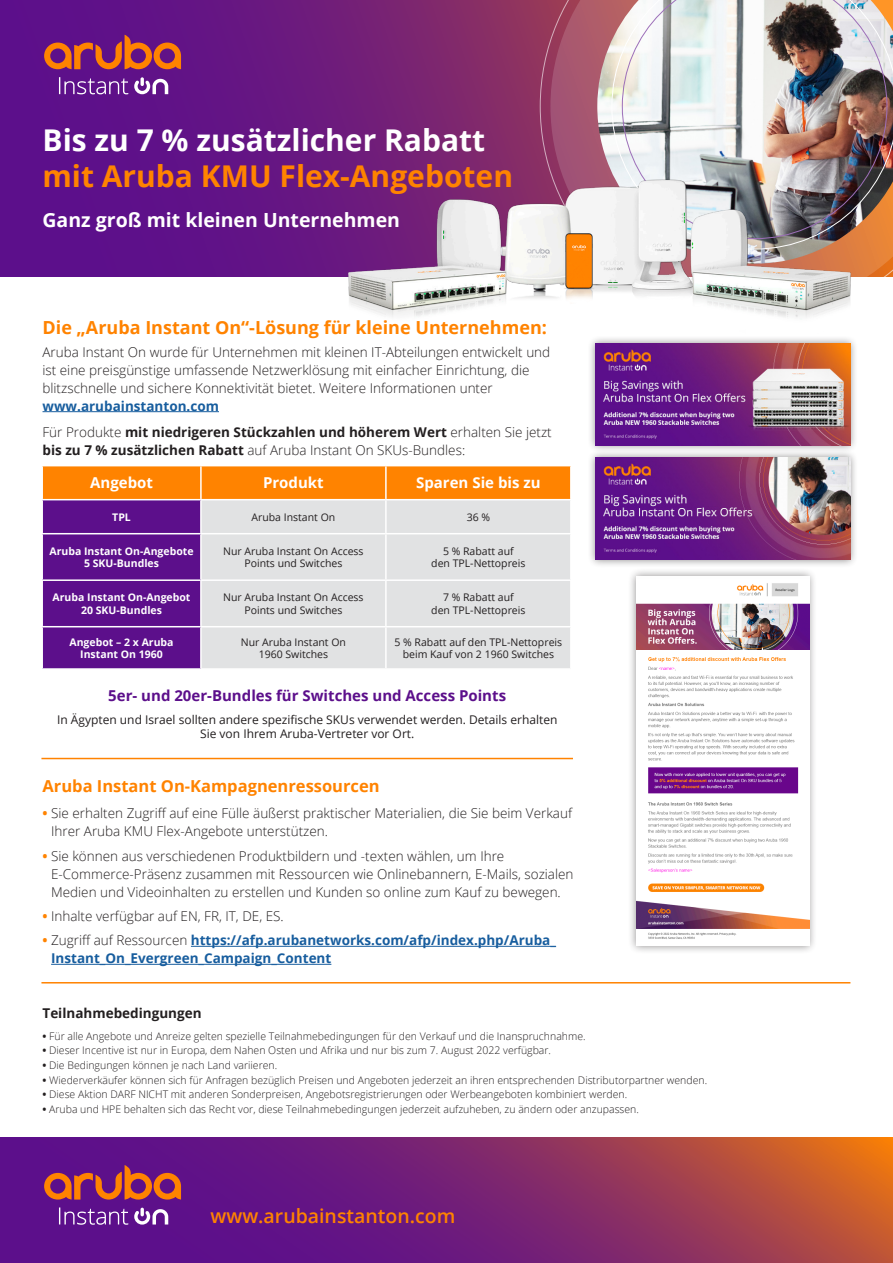
<style>
.page{position:relative;width:893px;height:1263px;background:#fff}
.page>*{position:absolute;margin:0;border:0;box-sizing:border-box;transform-origin:0 0}
.t1{font:700 30px/36px "Open Sans";color:#fff}
.t2{font:700 19.5px "Open Sans";color:#fff}
.t3{font:600 19.5px "Open Sans";color:#ff8300}
.t4{font:700 18px "Open Sans";color:#ff8300}
.t5{font:700 16.5px "Open Sans";color:#ff8300}
.t6{font:700 15px "Open Sans";color:#5c0f8b}
.t7{font:700 15px "Open Sans";color:#fff}
.t8{font:300 13.5px/18px "Open Sans";color:#231f20}
.t9{font:700 13.5px/18px "Open Sans";color:#231f20}
.t10{font:700 13.5px/18px "Open Sans";color:#175d9e}
.t11{font:12px/14.4px "Open Sans";color:#231f20;text-align:center}
.t12{font:300 10.5px "Open Sans";color:#231f20}
.t13{font:10.5px/12.6px "Open Sans";color:#231f20;text-align:center}
.t14{font:700 10.5px/12.6px "Open Sans";color:#fff;text-align:center}
.s1{color:#ff8300}
.s2{font-weight:700;color:#175d9e}
.s3{font-weight:300}
.s4{font-weight:700;color:#ff8300}
.s5{font-weight:300;color:#231f20}
.s6{font-weight:700}
</style>
<div class="page">
<svg style="left:0;top:0;width:539px;height:276px;background:#681880"></svg>
<svg style="left:550px;top:0;width:343px;height:277px;background:#a85469"></svg>
<img style="left:597px;top:0;width:296px;height:264px">
<svg style="left:611px;top:0;width:282px;height:249px"></svg>
<img style="left:622px;top:0;width:265px;height:239px">
<svg style="left:134px;top:77px;width:34px;height:17px"></svg>
<svg style="left:59px;top:77px;width:69px;height:17px"></svg>
<svg style="left:44px;top:35px;width:137px;height:34px;background:#a03f50"></svg>
<hr style="left:43px;top:411px;width:176px;height:1px;background:#175d9e">
<img style="left:335px;top:155px;width:525px;height:163px">
<svg style="left:43px;top:466px;width:527px;height:202px;background:#9e3f55"></svg>
<div style="left:202px;top:500px;width:368px;height:168px;background:#e1e2e3"></div>
<hr style="left:200px;top:466px;width:2px;height:33px;background:#fff">
<hr style="left:385px;top:466px;width:2px;height:33px;background:#fff">
<hr style="left:41px;top:499px;width:160px;height:1px;background:#fff">
<hr style="left:201px;top:499px;width:185px;height:1px;background:#fff">
<hr style="left:200px;top:500px;width:2px;height:33px;background:#fff">
<hr style="left:386px;top:499px;width:186px;height:1px;background:#fff">
<hr style="left:385px;top:500px;width:2px;height:33px;background:#fff">
<hr style="left:41px;top:533px;width:160px;height:1px;background:#fff">
<hr style="left:201px;top:533px;width:185px;height:1px;background:#fff">
<hr style="left:200px;top:534px;width:2px;height:45px;background:#fff">
<hr style="left:386px;top:533px;width:186px;height:1px;background:#fff">
<hr style="left:385px;top:534px;width:2px;height:45px;background:#fff">
<hr style="left:41px;top:579px;width:160px;height:2px;background:#fff">
<hr style="left:201px;top:579px;width:185px;height:2px;background:#fff">
<hr style="left:200px;top:581px;width:2px;height:45px;background:#fff">
<hr style="left:386px;top:579px;width:186px;height:2px;background:#fff">
<hr style="left:385px;top:581px;width:2px;height:45px;background:#fff">
<hr style="left:41px;top:626px;width:160px;height:1px;background:#fff">
<hr style="left:201px;top:626px;width:185px;height:1px;background:#fff">
<hr style="left:200px;top:627px;width:2px;height:41px;background:#fff">
<hr style="left:386px;top:626px;width:186px;height:1px;background:#fff">
<hr style="left:385px;top:627px;width:2px;height:41px;background:#fff">
<hr style="left:191px;top:946px;width:365px;height:1px;background:#175d9e">
<hr style="left:51px;top:964px;width:280px;height:1px;background:#175d9e">
<div style="left:628px;top:568px;width:190px;height:386px;background:#231f20;opacity:.5"></div>
<img style="left:637px;top:576px;width:172px;height:369px">
<hr style="left:41px;top:758px;width:532px;height:1px;background:#ff8300">
<hr style="left:41px;top:982px;width:809px;height:1px;background:#ff8300">
<div style="left:587px;top:335px;width:272px;height:119px;background:#231f20;opacity:.5"></div>
<img style="left:595px;top:344px;width:255px;height:101px">
<div style="left:587px;top:450px;width:272px;height:118px;background:#231f20;opacity:.5"></div>
<img style="left:595px;top:458px;width:255px;height:102px">
<svg style="left:0;top:1137px;width:893px;height:126px;background:#822a6a"></svg>
<svg style="left:134px;top:1208px;width:34px;height:16px"></svg>
<svg style="left:59px;top:1207px;width:69px;height:18px"></svg>
<svg style="left:44px;top:1165px;width:137px;height:35px;background:#9d3d52"></svg>
<p class="t1" style="left:43px;top:121px;width:472px">Bis zu 7 % zusätzlicher Rabatt <span class="s1">mit Aruba KMU Flex-Angeboten</span></p>
<p class="t2" style="left:43px;top:207px;width:359px">Ganz groß mit kleinen Unternehmen</p>
<p class="t4" style="left:43px;top:315px;width:506px">Die „Aruba Instant On“-Lösung für kleine Unternehmen:</p>
<p class="t8" style="left:43px;top:342px;width:509px">Aruba Instant On wurde für Unternehmen mit kleinen IT-Abteilungen entwickelt und ist eine preisgünstige umfassende Netzwerklösung mit einfacher Einrichtung, die blitzschnelle und sichere Konnektivität bietet. Weitere Informationen unter <span class="s2">www.arubainstanton.com</span></p>
<p class="t9" style="left:43px;top:423px;width:511px"><span class="s3">Für Produkte</span> mit niedrigeren Stückzahlen und höherem Wert <span class="s3">erhalten Sie jetzt </span>bis zu 7 % zusätzlichen Rabatt <span class="s3">auf Aruba Instant On SKUs-Bundles:</span></p>
<p class="t7" style="left:90px;top:472px;width:64px">Angebot</p>
<p class="t7" style="left:263px;top:472px;width:62px">Produkt</p>
<p class="t7" style="left:416px;top:472px;width:126px">Sparen Sie bis zu</p>
<p class="t14" style="left:112px;top:510px;width:20px">TPL</p>
<p class="t13" style="left:251px;top:510px;width:85px">Aruba Instant On</p>
<p class="t13" style="left:467px;top:510px;width:25px">36 %</p>
<p class="t14" style="left:49px;top:544px;width:146px">Aruba Instant On-Angebote<br>5 SKU-Bundles</p>
<p class="t13" style="left:223px;top:544px;width:142px">Nur Aruba Instant On Access<br>Points und Switches</p>
<p class="t13" style="left:431px;top:544px;width:96px">5 % Rabatt auf<br>den TPL-Nettopreis</p>
<p class="t14" style="left:53px;top:591px;width:139px">Aruba Instant On-Angebot<br>20 SKU-Bundles</p>
<p class="t13" style="left:223px;top:591px;width:142px">Nur Aruba Instant On Access<br>Points und Switches</p>
<p class="t13" style="left:431px;top:591px;width:96px">7 % Rabatt auf<br>den TPL-Nettopreis</p>
<p class="t14" style="left:70px;top:635px;width:106px">Angebot – 2 x Aruba<br>Instant On 1960</p>
<p class="t13" style="left:241px;top:635px;width:107px">Nur Aruba Instant On<br>1960 Switches</p>
<p class="t13" style="left:394px;top:635px;width:169px">5 % Rabatt auf den TPL-Nettopreis beim Kauf von 2 1960 Switches</p>
<p class="t6" style="left:108px;top:685px;width:399px">5er- und 20er-Bundles für Switches und Access Points</p>
<p class="t11" style="left:57px;top:712px;width:502px">In Ägypten und Israel sollten andere spezifische SKUs verwendet werden. Details erhalten<br>Sie von Ihrem Aruba-Vertreter vor Ort.</p>
<p class="t5" style="left:43px;top:774px;width:339px">Aruba Instant On-Kampagnenressourcen</p>
<p class="t8" style="left:51px;top:804px;width:522px;text-indent:-9px"><span class="s4">•</span> Sie erhalten Zugriff auf eine Fülle äußerst praktischer Materialien, die Sie beim Verkauf<br>Ihrer Aruba KMU Flex-Angebote unterstützen.</p>
<p class="t8" style="left:51px;top:846px;width:524px;text-indent:-9px"><span class="s4">•</span> Sie können aus verschiedenen Produktbildern und -texten wählen, um Ihre<br>E-Commerce-Präsenz zusammen mit Ressourcen wie Onlinebannern, E-Mails, sozialen<br>Medien und Videoinhalten zu erstellen und Kunden so online zum Kauf zu bewegen.</p>
<p class="t8" style="left:43px;top:907px;width:243px"><span class="s4">•</span> Inhalte verfügbar auf EN, FR, IT, DE, ES.</p>
<p class="t10" style="left:51px;top:931px;width:506px;text-indent:-9px"><span class="s1">•</span> <span class="s5">Zugriff auf Ressourcen</span> https://afp.arubanetworks.com/afp/index.php/Aruba_<br>Instant_On_Evergreen_Campaign_Content</p>
<p class="t9" style="left:43px;top:1004px;width:161px">Teilnahmebedingungen</p>
<p class="t12" style="left:43px;top:1028px;width:545px"><span class="s6">•</span> Für alle Angebote und Anreize gelten spezielle Teilnahmebedingungen für den Verkauf und die Inanspruchnahme.</p>
<p class="t12" style="left:43px;top:1043px;width:510px"><span class="s6">•</span> Dieser Incentive ist nur in Europa, dem Nahen Osten und Afrika und nur bis zum 7. August 2022 verfügbar.</p>
<p class="t12" style="left:43px;top:1058px;width:236px"><span class="s6">•</span> Die Bedingungen können je nach Land variieren.</p>
<p class="t12" style="left:43px;top:1073px;width:666px"><span class="s6">•</span> Wiederverkäufer können sich für Anfragen bezüglich Preisen und Angeboten jederzeit an ihren entsprechenden Distributorpartner wenden.</p>
<p class="t12" style="left:43px;top:1087px;width:586px"><span class="s6">•</span> Diese Aktion DARF NICHT mit anderen Sonderpreisen, Angebotsregistrierungen oder Werbeangeboten kombiniert werden.</p>
<p class="t12" style="left:43px;top:1102px;width:598px"><span class="s6">•</span> Aruba und HPE behalten sich das Recht vor, diese Teilnahmebedingungen jederzeit aufzuheben, zu ändern oder anzupassen.</p>
<p class="t3" style="left:210px;top:1202px;width:246px">www.arubainstanton.com</p>
</div>
